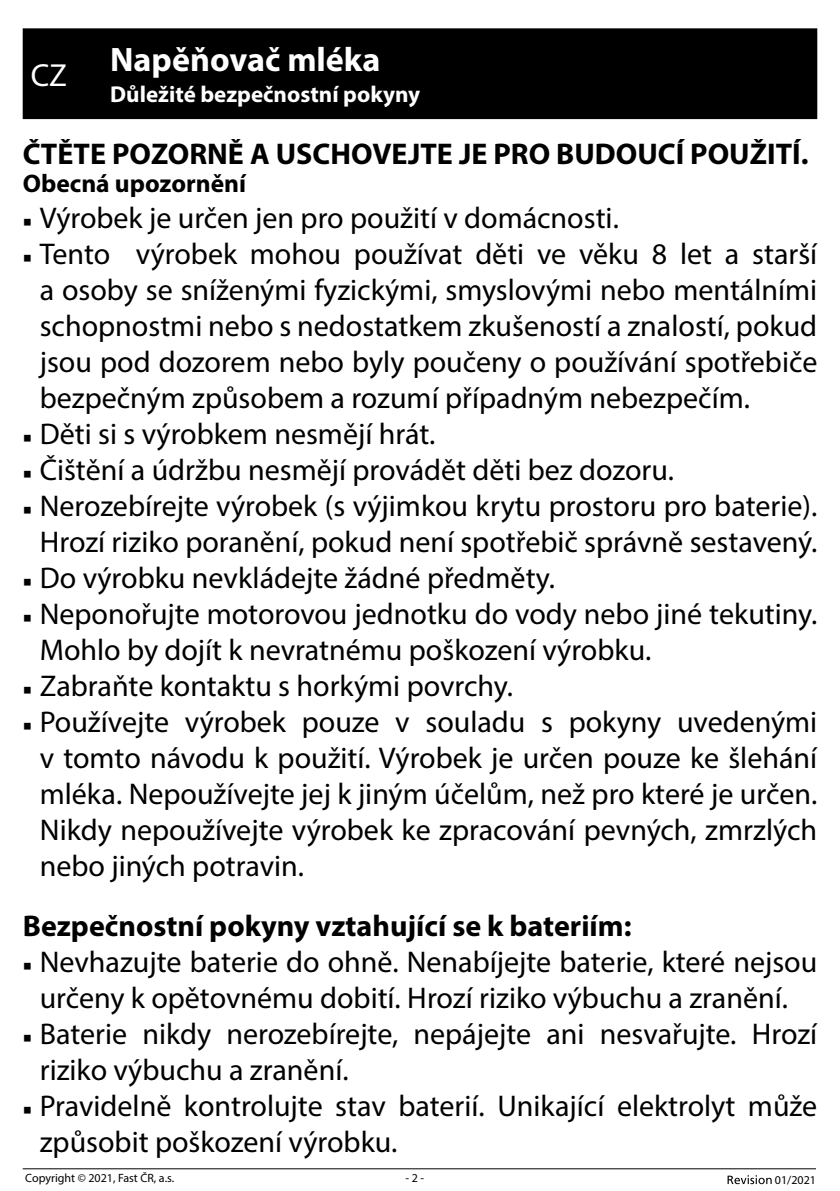
<style>
.page{position:relative;width:840px;height:1191px;background:#fff}
.page>*{position:absolute;margin:0;border:0;box-sizing:border-box;transform-origin:0 0}
.t1{font:700 34px "Myriad Pro";color:#fff}
.t2{font:32px "Myriad Pro";color:#fff}
.t3{font:30px/36px "Myriad Pro";color:#000}
.t4{font:700 30px "Myriad Pro";color:#000}
.t5{font:700 25.4px "Myriad Pro";color:#000}
.t6{font:700 23px "Myriad Pro";color:#fff}
.t7{font:12px "Myriad Pro";color:#000}
.s1{font-family:"Minion Pro";font-size:23px}
</style>
<div class="page">
<hr style="left:23px;top:1168px;width:792px;height:1px;background:#000">
<svg style="left:727px;top:1175px;width:44px;height:9px"></svg>
<div style="left:23px;top:28px;width:793px;height:91px;background:#000"></div>
<p class="t1" style="left:110px;top:37px;width:272px">Napěňovač mléka</p>
<p class="t6" style="left:110px;top:79px;width:311px">Důležité bezpečnostní pokyny</p>
<p class="t4" style="left:23px;top:134px;width:786px">ČTĚTE POZORNĚ A USCHOVEJTE JE PRO BUDOUCÍ POUŽITÍ.</p>
<p class="t5" style="left:23px;top:167px;width:225px">Obecná upozornění</p>
<p class="t3" style="left:23px;top:199px;width:597px"><span class="s1">■</span> Výrobek je určen jen pro použití v domácnosti.</p>
<p class="t3" style="left:40px;top:235px;width:778px;text-align:justify;text-indent:-17px"><span class="s1">■</span> Tento výrobek mohou používat děti ve věku 8 let a starší a osoby se sníženými fyzickými, smyslovými nebo mentálními schopnostmi nebo s nedostatkem zkušeností a znalostí, pokud jsou pod dozorem nebo byly poučeny o používání spotřebiče bezpečným způsobem a rozumí případným nebezpečím.</p>
<p class="t3" style="left:23px;top:415px;width:414px"><span class="s1">■</span> Děti si s výrobkem nesmějí hrát.</p>
<p class="t3" style="left:23px;top:451px;width:652px"><span class="s1">■</span> Čištění a údržbu nesmějí provádět děti bez dozoru.</p>
<p class="t3" style="left:23px;top:487px;width:795px;text-align:center"><span class="s1">■</span> Nerozebírejte výrobek (s výjimkou krytu prostoru pro baterie).<br>Hrozí riziko poranění, pokud není spotřebič správně sestavený.</p>
<p class="t3" style="left:23px;top:559px;width:533px"><span class="s1">■</span> Do výrobku nevkládejte žádné předměty.</p>
<p class="t3" style="left:40px;top:595px;width:778px;text-indent:-17px"><span class="s1">■</span> Neponořujte motorovou jednotku do vody nebo jiné tekutiny.<br>Mohlo by dojít k nevratnému poškození výrobku.</p>
<p class="t3" style="left:23px;top:667px;width:491px"><span class="s1">■</span> Zabraňte kontaktu s horkými povrchy.</p>
<p class="t3" style="left:40px;top:703px;width:778px;text-align:justify;text-indent:-17px"><span class="s1">■</span> Používejte výrobek pouze v souladu s pokyny uvedenými v tomto návodu k použití. Výrobek je určen pouze ke šlehání mléka. Nepoužívejte jej k jiným účelům, než pro které je určen.<br>Nikdy nepoužívejte výrobek ke zpracování pevných, zmrzlých nebo jiných potravin.</p>
<p class="t4" style="left:23px;top:906px;width:610px">Bezpečnostní pokyny vztahující se k bateriím:</p>
<p class="t3" style="left:23px;top:943px;width:795px;text-align:center"><span class="s1">■</span> Nevhazujte baterie do ohně. Nenabíjejte baterie, které nejsou určeny k opětovnému dobití. Hrozí riziko výbuchu a zranění.</p>
<p class="t3" style="left:40px;top:1015px;width:778px;text-indent:-17px"><span class="s1">■</span> Baterie nikdy nerozebírejte, nepájejte ani nesvařujte. Hrozí riziko výbuchu a zranění.</p>
<p class="t3" style="left:40px;top:1087px;width:778px;text-indent:-17px"><span class="s1">■</span> Pravidelně kontrolujte stav baterií. Unikající elektrolyt může způsobit poškození výrobku.</p>
<p class="t2" style="left:31px;top:55px;width:38px">CZ</p>
<p class="t7" style="left:25px;top:1170px;width:150px">Copyright © 2021, Fast ČR, a.s.</p>
<p class="t7" style="left:405px;top:1170px;width:20px">- 2 -</p>
<p class="t7" style="left:774px;top:1172px;width:43px">01/2021</p>
</div>
